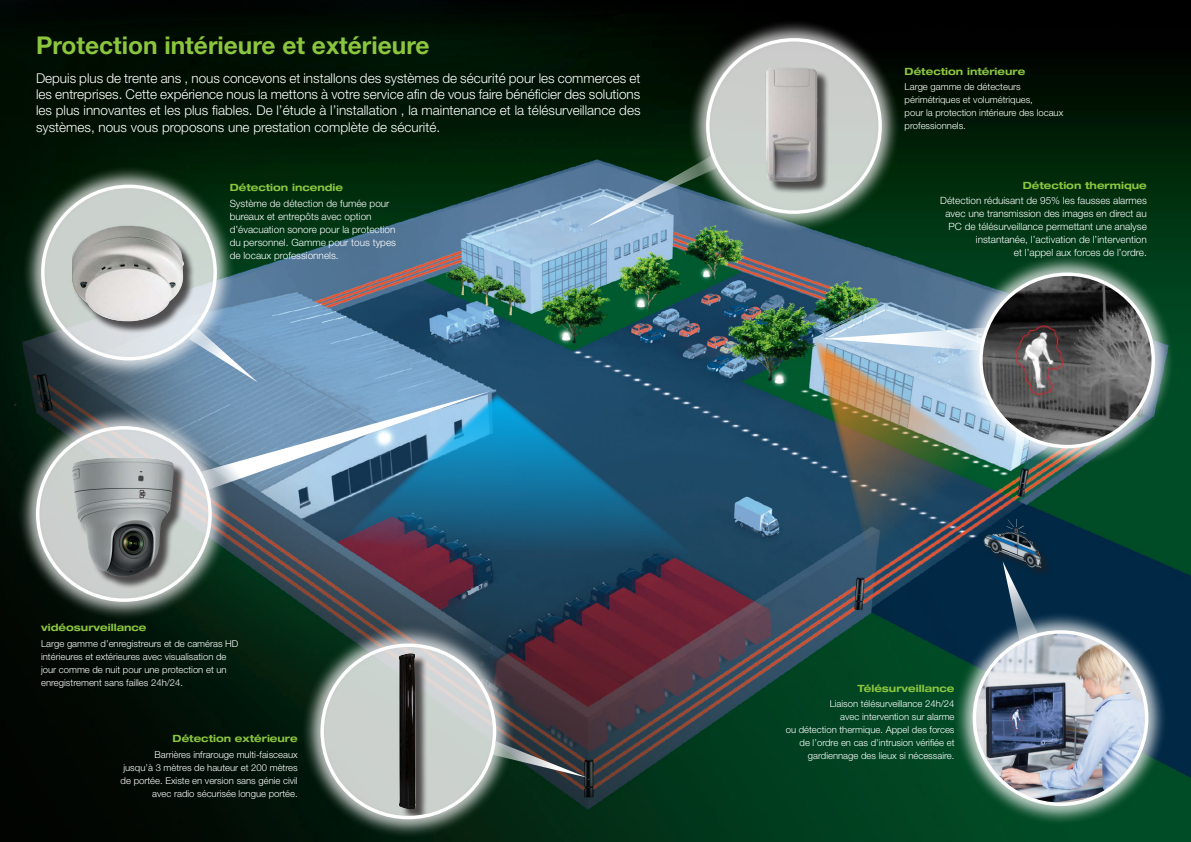
<style>
.page{position:relative;width:1191px;height:842px;background:#fff}
.page>*{position:absolute;margin:0;border:0;box-sizing:border-box;transform-origin:0 0}
.t1{font:700 24.5px "Helvetica Neue LT Std";color:#8bc63e}
.t2{font:300 13.5px/16.2px "Helvetica Neue LT Std";color:#fff;text-align:justify}
.t3{font:300 10px/13px "Helvetica Neue LT Std";color:#fff;text-align:right}
.t4{font:700 expanded 10px "Helvetica Neue LT Std";color:#8bc63e}
.t5{font:300 9.5px/13px "Helvetica Neue LT Std";color:#fff}
</style>
<div class="page">
<img style="left:0;top:0;width:1191px;height:842px">
<svg style="left:515px;top:741px;width:72px;height:36px;background:#494d4e"></svg>
<svg style="left:189px;top:327px;width:69px;height:56px"></svg>
<svg style="left:196px;top:391px;width:294px;height:98px;background:#8caac5"></svg>
<svg style="left:822px;top:327px;width:138px;height:9px"></svg>
<svg style="left:587px;top:153px;width:100px;height:74px;background:#5d7e8c"></svg>
<svg style="left:1002px;top:578px;width:36px;height:33px"></svg>
<div style="left:301px;top:625px;width:214px;height:213px;background:#fff;opacity:.75"></div>
<svg style="left:322px;top:645px;width:172px;height:172px;background:#cfd4d1"></svg>
<div style="left:400px;top:655px;width:28px;height:162px;background:#231f20;opacity:.75"></div>
<img style="left:396px;top:653px;width:20px;height:156px">
<div style="left:22px;top:166px;width:214px;height:213px;background:#fff;opacity:.75"></div>
<svg style="left:43px;top:186px;width:172px;height:173px;background:#d5dbd9"></svg>
<div style="left:74px;top:228px;width:122px;height:106px;background:#231f20;opacity:.75"></div>
<img style="left:69px;top:214px;width:119px;height:119px">
<div style="left:17px;top:407px;width:214px;height:214px;background:#fff;opacity:.75"></div>
<svg style="left:38px;top:428px;width:172px;height:172px;background:#d4d7d6"></svg>
<div style="left:74px;top:459px;width:112px;height:130px;background:#231f20;opacity:.75"></div>
<img style="left:72px;top:457px;width:102px;height:120px">
<div style="left:960px;top:254px;width:213px;height:213px;background:#fff;opacity:.75"></div>
<img style="left:981px;top:274px;width:172px;height:173px;border-radius:86px">
<div style="left:687px;top:19px;width:213px;height:214px;background:#fff;opacity:.75"></div>
<div style="left:708px;top:40px;width:172px;height:172px;background:#cbd0cc;border-radius:50%"></div>
<div style="left:767px;top:69px;width:62px;height:125px;background:#231f20;opacity:.75"></div>
<img style="left:765px;top:68px;width:52px;height:114px">
<div style="left:953px;top:611px;width:214px;height:214px;background:#fff;opacity:.75"></div>
<div style="left:974px;top:633px;width:172px;height:171px;background:#231f20;opacity:.75"></div>
<img style="left:974px;top:632px;width:172px;height:172px;border-radius:86px">
<div style="left:984px;top:520px;width:68px;height:58px;background:#231f20;opacity:.75"></div>
<img style="left:1022px;top:540px;width:12px;height:27px">
<svg style="left:338px;top:392px;width:422px;height:215px;background:#325a79"></svg>
<img style="left:813px;top:336px;width:209px;height:237px">
<h1 class="t1" style="left:36px;top:30px;width:395px">Protection intérieure et extérieure</h1>
<p class="t2" style="left:36px;top:70px;width:606px">Depuis plus de trente ans , nous concevons et installons des systèmes de sécurité pour les commerces et les entreprises. Cette expérience nous la mettons à votre service afin de vous faire bénéficier des solutions les plus innovantes et les plus fiables. De l’étude à l’installation , la maintenance et la télésurveillance des systèmes, nous vous proposons une prestation complète de sécurité.</p>
<p class="t4" style="left:230px;top:182px;width:115px">Détection incendie</p>
<p class="t3" style="left:230px;top:197px;width:168px;text-align:left">Système de détection de fumée pour bureaux et entrepôts avec option d’évacuation sonore pour la protection du personnel. Gamme pour tous types de locaux professionnels.</p>
<p class="t4" style="left:41px;top:621px;width:107px">vidéosurveillance</p>
<p class="t5" style="left:41px;top:637px;width:199px">Large gamme d’enregistreurs et de caméras HD intérieures et extérieures avec visualisation de jour comme de nuit pour une protection et un enregistrement sans failles 24h/24.</p>
<p class="t4" style="left:173px;top:732px;width:127px">Détection extérieure</p>
<p class="t5" style="left:121px;top:748px;width:179px;text-align:right">Barrières infrarouge multi-faisceaux<br>jusqu’à 3 mètres de hauteur et 200 mètres de portée. Existe en version sans génie civil avec radio sécurisée longue portée.</p>
<p class="t4" style="left:904px;top:65px;width:122px">Détection intérieure</p>
<p class="t5" style="left:904px;top:80px;width:160px">Large gamme de détecteurs périmétriques et volumétriques,<br>pour la protection intérieure des locaux professionnels.</p>
<p class="t4" style="left:1022px;top:179px;width:126px">Détection thermique</p>
<p class="t3" style="left:940px;top:194px;width:208px">Détection réduisant de 95% les fausses alarmes avec une transmission des images en direct au PC de télésurveillance permettant une analyse instantanée, l’activation de l’intervention<br>et l’appel aux forces de l’ordre.</p>
<p class="t4" style="left:857px;top:682px;width:99px">Télésurveillance</p>
<p class="t5" style="left:785px;top:697px;width:170px;text-align:right">Liaison télésurveillance 24h/24<br>avec intervention sur alarme<br>ou détection thermique. Appel des forces de l’ordre en cas d’intrusion vérifiée et gardiennage des lieux si nécessaire.</p>
</div>
